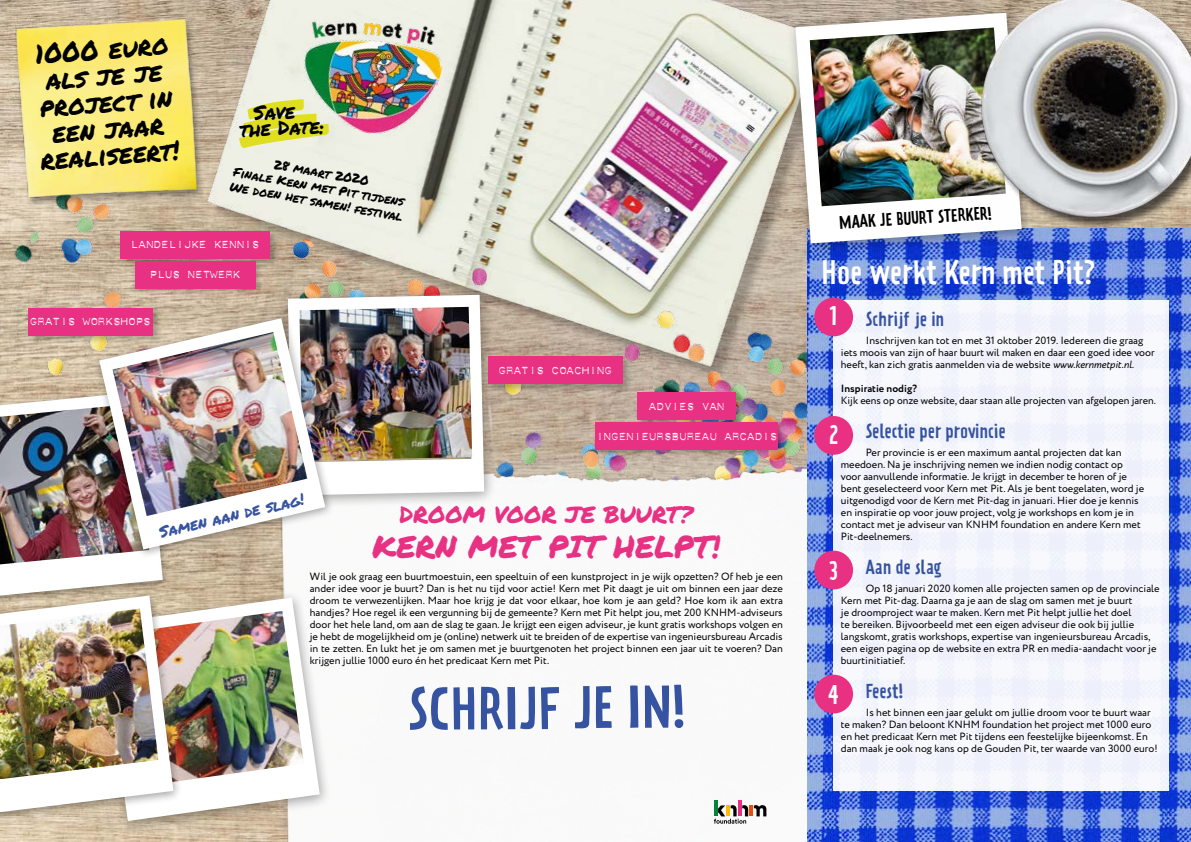
<style>
.page{position:relative;width:1191px;height:842px;background:#fff}
.page>*{position:absolute;margin:0;border:0;box-sizing:border-box;transform-origin:0 0}
.t1{font:53.1px "Prater Sans OT";letter-spacing:.005em;color:#3653a1}
.t2{font:31px "Permanent Marker";color:#e83183}
.t3{font:30px "Prater Sans OT";letter-spacing:.01em;color:#fff}
.t4{font:26.5px/26.5px "Permanent Marker";color:#000;text-align:center}
.t5{font:24px "Prater Sans OT";color:#fff}
.t6{font:23.2px "Permanent Marker";color:#e83183}
.t7{font:19.7px/16.2px "Permanent Marker";color:#000}
.t8{font:18px "Prater Sans OT";color:#3653a1}
.t9{font:16.2px "Prater Sans OT";color:#000}
.t10{font:15.8px "Permanent Marker";color:#3653a1}
.t11{font:12.7px/14.6px "Permanent Marker";color:#000;text-align:center}
.t12{font:10.5px/12px "Circe";color:#000}
.t13{font:700 10.5px "Circe";color:#000}
.t14{font:8px "Plastique";color:#fff}
.s1{font-style:italic}
</style>
<div class="page">
<img style="left:172px;top:0;width:701px;height:313px">
<img style="left:286px;top:0;width:166px;height:147px">
<svg style="left:244px;top:99px;width:85px;height:50px;background:#e4e473"></svg>
<img style="left:497px;top:295px;width:310px;height:151px">
<img style="left:268px;top:446px;width:539px;height:396px">
<hr style="left:714px;top:800px;width:3px;height:16px;background:#008539">
<hr style="left:738px;top:800px;width:3px;height:16px;background:#e83183">
<svg style="left:754px;top:805px;width:12px;height:11px"></svg>
<hr style="left:749px;top:805px;width:4px;height:11px;background:#e94e0f">
<svg style="left:714px;top:805px;width:34px;height:19px"></svg>
<img style="left:0;top:243px;width:163px;height:143px">
<img style="left:807px;top:239px;width:384px;height:603px">
<div style="left:833px;top:300px;width:335px;height:491px;background:#f2f5fc"></div>
<div style="left:814px;top:298px;width:39px;height:38px;background:#e83183;border-radius:50%"></div>
<div style="left:814px;top:416px;width:39px;height:39px;background:#e83183;border-radius:50%"></div>
<div style="left:814px;top:551px;width:39px;height:38px;background:#e83183;border-radius:50%"></div>
<div style="left:814px;top:675px;width:39px;height:38px;background:#e83183;border-radius:50%"></div>
<img style="left:292px;top:239px;width:282px;height:203px">
<div style="left:279px;top:287px;width:218px;height:223px;background:#000;opacity:.35"></div>
<svg style="left:288px;top:295px;width:196px;height:200px"></svg>
<img style="left:299px;top:307px;width:173px;height:154px">
<div style="left:91px;top:590px;width:241px;height:244px;background:#000;opacity:.35"></div>
<svg style="left:183px;top:598px;width:137px;height:223px"></svg>
<img style="left:183px;top:611px;width:121px;height:176px">
<div style="left:27px;top:307px;width:135px;height:38px;background:#000;opacity:.25"></div>
<div style="left:28px;top:308px;width:124px;height:27px;background:#e83183"></div>
<div style="left:785px;top:5px;width:250px;height:254px;background:#000;opacity:.35"></div>
<img style="left:795px;top:13px;width:226px;height:230px">
<img style="left:956px;top:0;width:235px;height:239px">
<div style="left:487px;top:355px;width:145px;height:38px;background:#000;opacity:.25"></div>
<div style="left:488px;top:357px;width:134px;height:27px;background:#e83183"></div>
<div style="left:0;top:590px;width:183px;height:234px;background:#000;opacity:.35"></div>
<img style="left:0;top:391px;width:175px;height:421px">
<img style="left:0;top:404px;width:149px;height:160px">
<div style="left:93px;top:313px;width:241px;height:247px;background:#000;opacity:.35"></div>
<img style="left:99px;top:318px;width:226px;height:231px">
<img style="left:112px;top:332px;width:195px;height:184px">
<div style="left:636px;top:391px;width:110px;height:38px;background:#000;opacity:.25"></div>
<div style="left:637px;top:392px;width:99px;height:28px;background:#e83183"></div>
<div style="left:592px;top:419px;width:193px;height:38px;background:#000;opacity:.25"></div>
<div style="left:595px;top:422px;width:183px;height:28px;background:#e83183"></div>
<div style="left:119px;top:230px;width:160px;height:38px;background:#000;opacity:.25"></div>
<div style="left:120px;top:231px;width:150px;height:27px;background:#e83183"></div>
<div style="left:132px;top:258px;width:131px;height:38px;background:#000;opacity:.25"></div>
<div style="left:135px;top:261px;width:120px;height:27px;background:#e83183"></div>
<img style="left:0;top:0;width:244px;height:243px">
<h3 class="t4" style="left:32px;top:40px;width:141px;rotate:-4deg">1000 euro als je je project in een jaar realiseert!</h3>
<h3 class="t7" style="left:238px;top:105px;width:86px;text-indent:15px;rotate:-3deg">Save the Date:</h3>
<p class="t11" style="left:236px;top:150px;width:177px;rotate:10deg">28 maart 2020<br>Finale Kern met Pit tijdens<br>We doen het samen! festival</p>
<p class="t14" style="left:131px;top:241px;width:130px">LANDELIJKE KENNIS</p>
<p class="t14" style="left:150px;top:271px;width:92px">PLUS NETWERK</p>
<p class="t14" style="left:30px;top:318px;width:122px">GRATIS WORKSHOPS</p>
<p class="t14" style="left:498px;top:366px;width:115px">GRATIS COACHING</p>
<p class="t14" style="left:649px;top:402px;width:77px">ADVIES VAN</p>
<p class="t14" style="left:596px;top:432px;width:183px">INGENIEURSBUREAU ARCADIS</p>
<h3 class="t10" style="left:157px;top:521px;width:150px;rotate:-13deg">Samen aan de slag!</h3>
<h3 class="t6" style="left:399px;top:497px;width:295px">DROOM VOOR JE BUURT?</h3>
<h2 class="t2" style="left:372px;top:524px;width:349px">KERN MET PIT HELPT!</h2>
<p class="t12" style="left:310px;top:571px;width:474px;text-align:justify">Wil je ook graag een buurtmoestuin, een speeltuin of een kunstproject in je wijk opzetten? Of heb je een ander idee voor je buurt? Dan is het nu tijd voor actie! Kern met Pit daagt je uit om binnen een jaar deze droom te verwezenlijken. Maar hoe krijg je dat voor elkaar, hoe kom je aan geld? Hoe kom ik aan extra handjes? Hoe regel ik een vergunning bij de gemeente? Kern met Pit helpt jou, met 200 KNHM-adviseurs door het hele land, om aan de slag te gaan. Je krijgt een eigen adviseur, je kunt gratis workshops volgen en je hebt de mogelijkheid om je (online) netwerk uit te breiden of de expertise van ingenieursbureau Arcadis in te zetten. En lukt het je om samen met je buurtgenoten het project binnen een jaar uit te voeren? Dan krijgen jullie 1000 euro én het predicaat Kern met Pit.</p>
<h1 class="t1" style="left:408px;top:675px;width:279px">SCHRIJF JE IN!</h1>
<h3 class="t9" style="left:838px;top:213px;width:155px;rotate:-4deg">MAAK JE BUURT STERKER!</h3>
<h3 class="t3" style="left:821px;top:253px;width:275px">Hoe werkt Kern met Pit?</h3>
<h3 class="t5" style="left:829px;top:301px;width:10px">1</h3>
<h3 class="t8" style="left:866px;top:308px;width:80px">Schrijf je in</h3>
<p class="t12" style="left:841px;top:335px;width:315px;text-indent:25px">Inschrijven kan tot en met 31 oktober 2019. Iedereen die graag iets moois van zijn of haar buurt wil maken en daar een goed idee voor heeft, kan zich gratis aanmelden via de website <span class="s1">www.kernmetpit.nl.</span></p>
<p class="t13" style="left:841px;top:381px;width:78px">Inspiratie nodig?</p>
<p class="t12" style="left:841px;top:395px;width:316px">Kijk eens op onze website, daar staan alle projecten van afgelopen jaren.</p>
<h3 class="t8" style="left:866px;top:420px;width:141px">Selectie per provincie</h3>
<p class="t12" style="left:841px;top:447px;width:305px;text-indent:25px">Per provincie is er een maximum aantal projecten dat kan meedoen. Na je inschrijving nemen we indien nodig contact op voor aanvullende informatie. Je krijgt in december te horen of je bent geselecteerd voor Kern met Pit. Als je bent toegelaten, word je uitgenodigd voor de Kern met Pit-dag in januari. Hier doe je kennis en inspiratie op voor jouw project, volg je workshops en kom je in contact met je adviseur van KNHM foundation en andere Kern met Pit-deelnemers.</p>
<h3 class="t8" style="left:866px;top:556px;width:77px">Aan de slag</h3>
<p class="t12" style="left:841px;top:583px;width:320px;text-indent:25px">Op 18 januari 2020 komen alle projecten samen op de provinciale Kern met Pit-dag. Daarna ga je aan de slag om samen met je buurt<br>je droomproject waar te maken. Kern met Pit helpt jullie het doel<br>te bereiken. Bijvoorbeeld met een eigen adviseur die ook bij jullie langskomt, gratis workshops, expertise van ingenieursbureau Arcadis, een eigen pagina op de website en extra PR en media-aandacht voor je buurtinitiatief.</p>
<h3 class="t8" style="left:866px;top:680px;width:39px">Feest!</h3>
<p class="t12" style="left:841px;top:707px;width:318px;text-indent:25px">Is het binnen een jaar gelukt om jullie droom voor te buurt waar te maken? Dan beloont KNHM foundation het project met 1000 euro en het predicaat Kern met Pit tijdens een feestelijke bijeenkomst. En dan maak je ook nog kans op de Gouden Pit, ter waarde van 3000 euro!</p>
<h3 class="t5" style="left:829px;top:419px;width:11px">2</h3>
<h3 class="t5" style="left:829px;top:555px;width:11px">3</h3>
<h3 class="t5" style="left:828px;top:679px;width:12px">4</h3>
</div>
